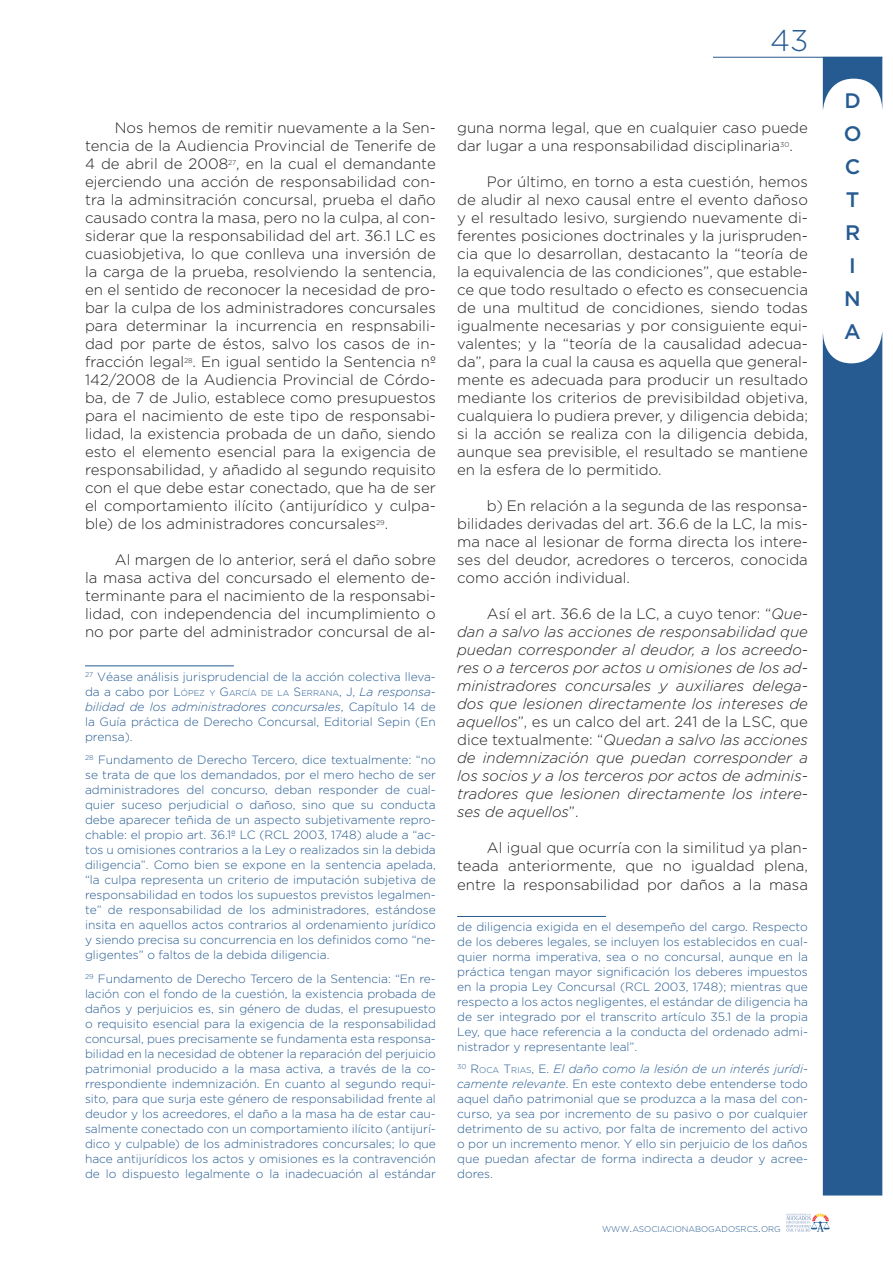
<style>
.page{position:relative;width:893px;height:1263px;background:#fff}
.page>*{position:absolute;margin:0;border:0;box-sizing:border-box;transform-origin:0 0}
.t1{font:300 30px "Gotham";color:#265b92}
.t2{font:500 21px/33px "Gotham";color:#265b92}
.t3{font:300 15px/18px "Gotham";color:#231f20;text-align:justify}
.t4{font:italic 300 15px/18px "Gotham";color:#231f20;text-align:justify}
.t5{font:300 12px/15px "Gotham";color:#265b92;text-align:justify}
.t6{font:300 8.4px "Gotham";color:#265b92}
.s1{font-size:12px}
.s2{font-style:italic;font-size:12px}
.s3{font-style:italic}
.s4{font-style:normal}
.s5{font-style:inherit}
.s6{font-size:8.4px}
</style>
<div class="page">
<hr style="left:713px;top:57px;width:169px;height:1px;background:#265b92">
<svg style="left:823px;top:57px;width:60px;height:52px"></svg>
<svg style="left:822px;top:333px;width:60px;height:863px;fill:#265b92"></svg>
<svg style="left:786px;top:1213px;width:44px;height:19px"></svg>
<hr style="left:85px;top:666px;width:149px;height:1px;background:#265b92">
<hr style="left:457px;top:916px;width:149px;height:1px;background:#265b92">
<h1 class="t1" style="left:770px;top:29px;width:40px">43</h1>
<p class="t3" style="left:85px;top:120px;width:352px;text-indent:30px">Nos hemos de remitir nuevamente a la Sen&shy;tencia de la Audiencia Provincial de Tenerife de 4 de abril de 2008<sup>27</sup>, en la cual el demandante ejerciendo una acción de responsabilidad con&shy;tra la adminsitración concursal, prueba el daño causado contra la masa, pero no la culpa, al con&shy;siderar que la responsabilidad del art. 36.1 LC es cuasiobjetiva, lo que conlleva una inversión de la carga de la prueba, resolviendo la sentencia, en el sentido de reconocer la necesidad de pro&shy;bar la culpa de los administradores concursales para determinar la incurrencia en respnsabili&shy;dad por parte de éstos, salvo los casos de in&shy;fracción legal<sup>28</sup>. En igual sentido la Sentencia nº 142/2008 de la Audiencia Provincial de Córdo&shy;ba, de 7 de Julio, establece como presupuestos para el nacimiento de este tipo de responsabi&shy;lidad, la existencia probada de un daño, siendo esto el elemento esencial para la exigencia de responsabilidad, y añadido al segundo requisito con el que debe estar conectado, que ha de ser el comportamiento ilícito (antijurídico y culpa&shy;ble) de los administradores concursales<sup>29</sup>.</p>
<p class="t3" style="left:85px;top:552px;width:352px;text-indent:30px">Al margen de lo anterior, será el daño sobre la masa activa del concursado el elemento de&shy;terminante para el nacimiento de la responsabi&shy;lidad, con independencia del incumplimiento o no por parte del administrador concursal de al-</p>
<p class="t5" style="left:85px;top:670px;width:352px"><sup>27</sup> Véase análisis jurisprudencial de la acción colectiva lleva-</p>
<p class="t6" style="left:85px;top:690px;width:352px"><span class="s1">da a cabo por</span> <span class="s1">L</span>ÓPEZ Y <span class="s1">G</span>ARCÍA DE LA <span class="s1">S</span>ERRANA<span class="s1">, J</span><span class="s1">,</span> <span class="s2">La responsa-</span></p>
<p class="t5" style="left:85px;top:700px;width:352px"><span class="s3">bilidad de los administradores concursales</span>, Capítulo 14 de la Guía práctica de Derecho Concursal, Editorial Sepin (En prensa).</p>
<p class="t5" style="left:85px;top:753px;width:352px"><sup>28</sup> Fundamento de Derecho Tercero, dice textualmente: “no se trata de que los demandados, por el mero hecho de ser administradores del concurso, deban responder de cual&shy;quier suceso perjudicial o dañoso, sino que su conducta debe aparecer teñida de un aspecto subjetivamente repro&shy;chable: el propio art. 36.1º LC (RCL 2003, 1748) alude a “ac&shy;tos u omisiones contrarios a la Ley o realizados sin la debida diligencia”. Como bien se expone en la sentencia apelada, “la culpa representa un criterio de imputación subjetiva de responsabilidad en todos los supuestos previstos legalmen&shy;te” de responsabilidad de los administradores, estándose insita en aquellos actos contrarios al ordenamiento jurídico y siendo precisa su concurrencia en los definidos como “ne&shy;gligentes” o faltos de la debida diligencia.</p>
<p class="t5" style="left:85px;top:972px;width:352px"><sup>29</sup> Fundamento de Derecho Tercero de la Sentencia: “En re&shy;lación con el fondo de la cuestión, la existencia probada de daños y perjuicios es, sin género de dudas, el presupuesto o requisito esencial para la exigencia de la responsabilidad concursal, pues precisamente se fundamenta esta responsa&shy;bilidad en la necesidad de obtener la reparación del perjuicio patrimonial producido a la masa activa, a través de la co&shy;rrespondiente indemnización. En cuanto al segundo requi&shy;sito, para que surja este género de responsabilidad frente al deudor y los acreedores, el daño a la masa ha de estar cau&shy;salmente conectado con un comportamiento ilícito (antijurí&shy;dico y culpable) de los administradores concursales; lo que hace antijurídicos los actos y omisiones es la contravención de lo dispuesto legalmente o la inadecuación al estándar</p>
<p class="t3" style="left:457px;top:120px;width:352px">guna norma legal, que en cualquier caso puede dar lugar a una responsabilidad disciplinaria<sup>30</sup>.</p>
<p class="t3" style="left:457px;top:174px;width:352px;text-indent:30px">Por último, en torno a esta cuestión, hemos de aludir al nexo causal entre el evento dañoso y el resultado lesivo, surgiendo nuevamente di&shy;ferentes posiciones doctrinales y la jurispruden&shy;cia que lo desarrollan, destacanto la “teoría de la equivalencia de las condiciones”, que estable&shy;ce que todo resultado o efecto es consecuencia de una multitud de concidiones, siendo todas igualmente necesarias y por consiguiente equi&shy;valentes; y la “teoría de la causalidad adecua&shy;da”, para la cual la causa es aquella que general&shy;mente es adecuada para producir un resultado mediante los criterios de previsibildad objetiva, cualquiera lo pudiera prever, y diligencia debida; si la acción se realiza con la diligencia debida, aunque sea previsible, el resultado se mantiene en la esfera de lo permitido.</p>
<p class="t3" style="left:457px;top:498px;width:352px;text-indent:30px">b) En relación a la segunda de las responsa&shy;bilidades derivadas del art. 36.6 de la LC, la mis&shy;ma nace al lesionar de forma directa los intere&shy;ses del deudor, acredores o terceros, conocida como acción individual.</p>
<p class="t4" style="left:457px;top:605px;width:352px;text-indent:30px"><span class="s4">Así el art. 36.6 de la LC, a cuyo tenor: “</span>Que&shy;dan a salvo las acciones de responsabilidad que puedan corresponder al deudor, a los acreedo&shy;res o a terceros por actos u omisiones de los ad&shy;ministradores concursales y auxiliares delega&shy;dos que lesionen directamente los intereses de aquellos<span class="s4">”, es un calco del art. 241 de la LSC, que dice textualmente: “</span>Quedan a salvo las acciones de indemnización que puedan corresponder a los socios y a los terceros por actos de adminis&shy;tradores que lesionen directamente los intere&shy;ses de aquellos<span class="s4">”.</span></p>
<p class="t3" style="left:457px;top:840px;width:352px;text-indent:30px">Al igual que ocurría con la similitud ya plan&shy;teada anteriormente, que no igualdad plena, entre la responsabilidad por daños a la masa</p>
<p class="t5" style="left:457px;top:921px;width:352px">de diligencia exigida en el desempeño del cargo. Respecto de los deberes legales, se incluyen los establecidos en cual&shy;quier norma imperativa, sea o no concursal, aunque en la práctica tengan mayor significación los deberes impuestos en la propia Ley Concursal (RCL 2003, 1748); mientras que respecto a los actos negligentes, el estándar de diligencia ha de ser integrado por el transcrito artículo 35.1 de la propia Ley, que hace referencia a la conducta del ordenado admi&shy;nistrador y representante leal”.</p>
<p class="t5" style="left:457px;top:1062px;width:352px"><sup>30</sup> <span class="s5">R</span><span class="s6">OCA</span> <span class="s5">T</span><span class="s6">RIAS</span>, E. <span class="s3">El daño como la lesión de un interés jurídi&shy;camente relevante</span>. En este contexto debe entenderse todo aquel daño patrimonial que se produzca a la masa del con&shy;curso, ya sea por incremento de su pasivo o por cualquier detrimento de su activo, por falta de incremento del activo o por un incremento menor. Y ello sin perjuicio de los daños que puedan afectar de forma indirecta a deudor y acree&shy;dores.</p>
<p class="t6" style="left:602px;top:1226px;width:180px">WWW<span class="s1">.</span>ASOCIACIONABOGADOSRCS<span class="s1">.</span>ORG</p>
<h2 class="t2" style="left:844px;top:86px;width:19px">D<br>O<br>C<br>T<br>R<br>I<br>N<br>A</h2>
</div>
